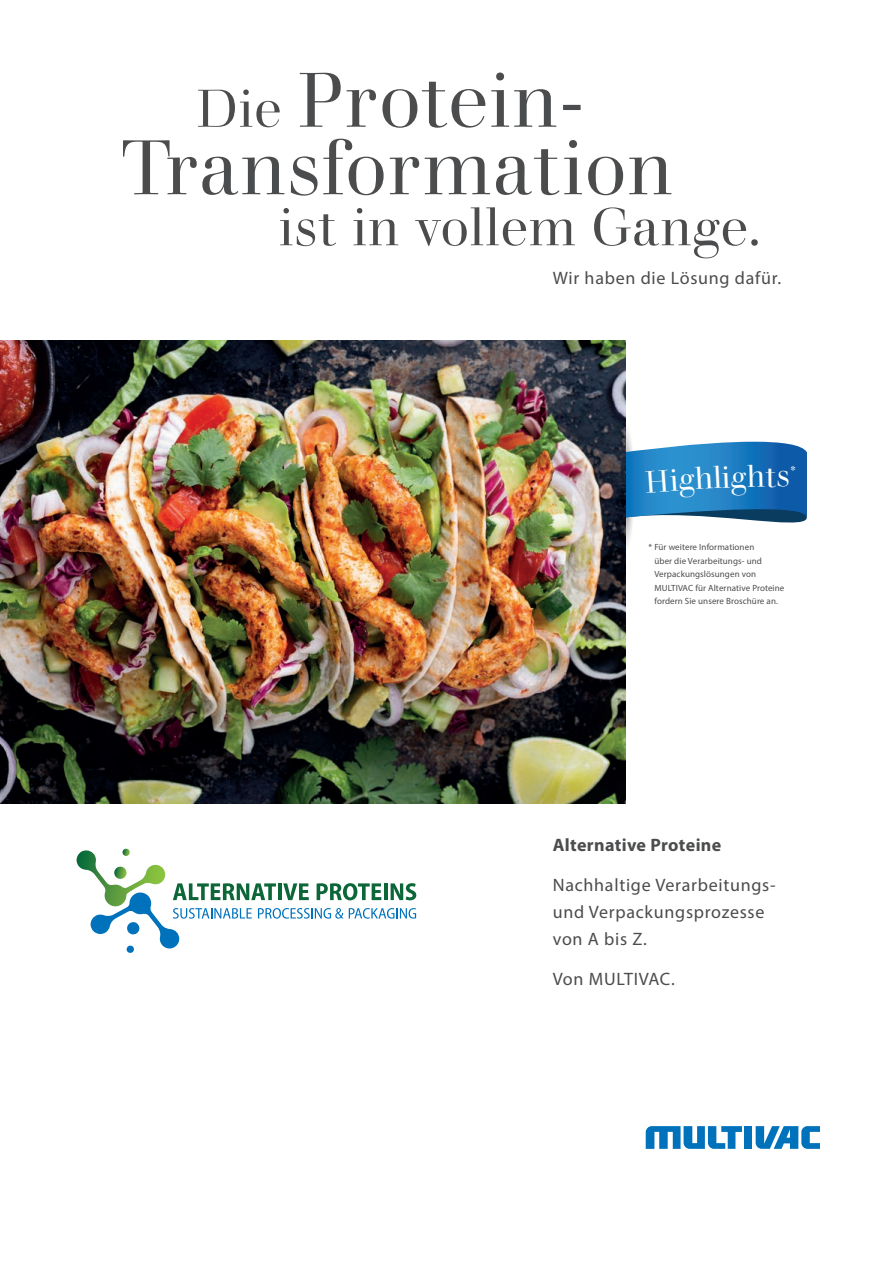
<style>
.page{position:relative;width:893px;height:1263px;background:#fff}
.page>*{position:absolute;margin:0;border:0;box-sizing:border-box;transform-origin:0 0}
.t1{font:76.5px/67.5px "Walbaum Display";letter-spacing:.035em;color:#4b4c4d;text-align:center}
.t2{font:52.5px "Walbaum Display";letter-spacing:.035em;color:#4b4c4d}
.t3{font:30.75px "Walbaum Display";color:#fff}
.t4{font:18px/27px "Myriad Pro";letter-spacing:.04em;color:#4b4c4d}
.t5{font:700 18px "Myriad Pro";letter-spacing:.02em;color:#4b4c4d}
.t6{font:9px/13.5px "Myriad Pro";letter-spacing:.01em;color:#4b4c4d}
.s1{font-size:52.5px}
</style>
<div class="page">
<div style="left:744px;top:1126px;width:8px;height:23px;background:#0072bc"></div>
<svg style="left:756px;top:1126px;width:64px;height:23px"></svg>
<svg style="left:646px;top:1126px;width:96px;height:23px"></svg>
<img style="left:0;top:340px;width:625px;height:464px">
<svg style="left:76px;top:849px;width:340px;height:104px"></svg>
<svg style="left:625px;top:418px;width:182px;height:133px"></svg>
<h1 class="t1" style="left:122px;top:67px;width:552px"><span class="s1">Die</span> Protein-<br>Transformation</h1>
<h2 class="t2" style="left:279px;top:195px;width:482px">ist in vollem Gange.</h2>
<h3 class="t4" style="left:553px;top:264px;width:230px">Wir haben die Lösung dafür.</h3>
<h3 class="t3" style="left:678px;top:461px;width:53px;rotate:-3deg">ghli</h3>
<h3 class="t3" style="left:765px;top:457px;width:13px">t</h3>
<p class="t6" style="left:654px;top:540px;width:132px;text-indent:-6px">* Für weitere Informationen<br>über die Verarbeitungs- und<br>Verpackungslösungen von<br>MULTIVAC für Alternative Proteine fordern Sie unsere Broschüre an.</p>
<h3 class="t5" style="left:553px;top:834px;width:170px">Alternative Proteine</h3>
<h3 class="t4" style="left:553px;top:871px;width:224px">Nachhaltige Verarbeitungs&shy;und Verpackungsprozesse von A bis Z.</h3>
<h3 class="t4" style="left:553px;top:965px;width:123px">Von MULTIVAC.</h3>
</div>
